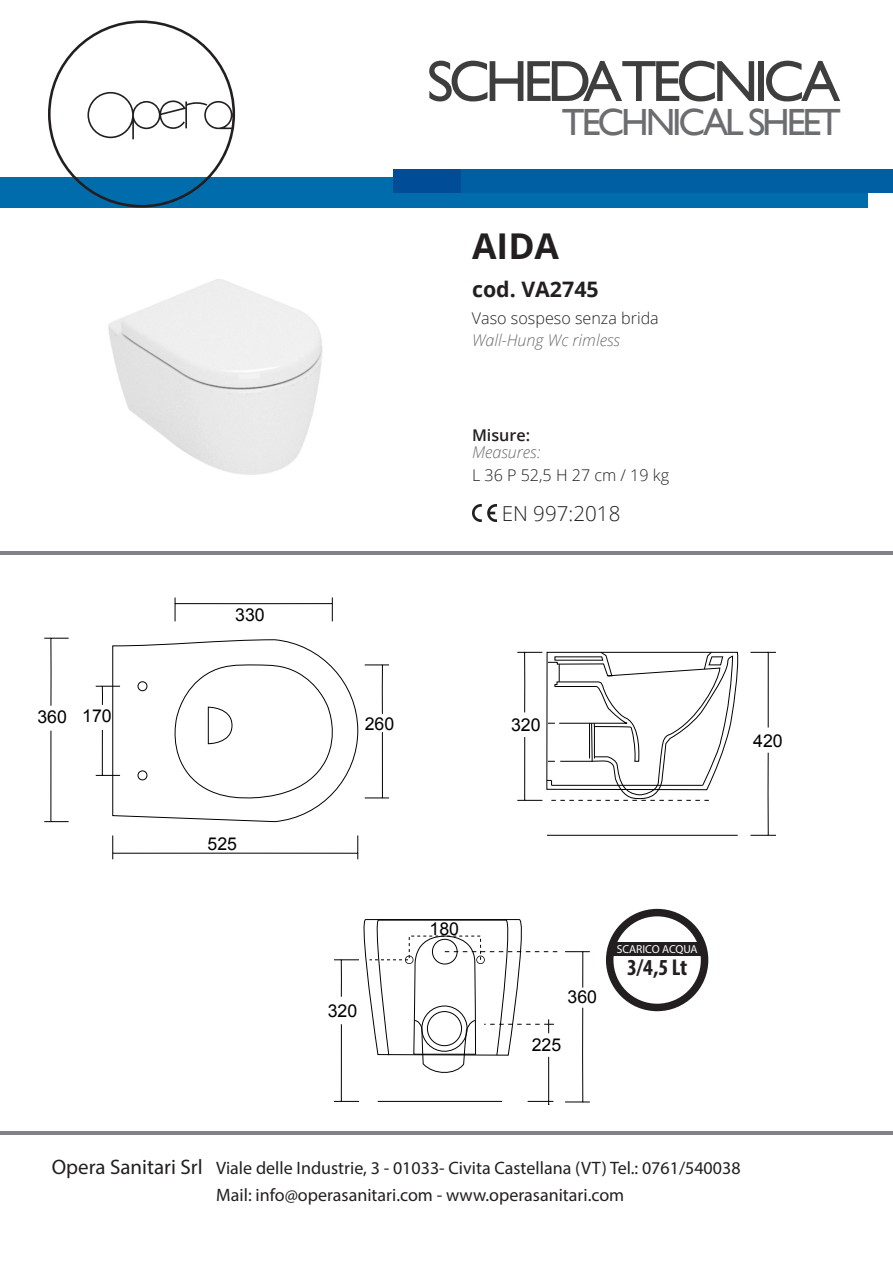
<style>
.page{position:relative;width:893px;height:1263px;background:#fff}
.page>*{position:absolute;margin:0;border:0;box-sizing:border-box;transform-origin:0 0}
.t1{font:58.35px "Gill Sans";letter-spacing:-.085em;color:#3e3e3f}
.t2{font:37.95px "Gill Sans";letter-spacing:-.085em;color:#6c6d70}
.t3{font:700 35.55px "Open Sans";color:#231f20}
.t4{font:700 condensed 22.95px "Myriad Pro";color:#231f20}
.t5{font:700 21.3px "Open Sans";color:#231f20}
.t6{font:300 20.55px "Open Sans";color:#231f20}
.t7{font:18px/27px "Myriad Pro";color:#231f20}
.t8{font:17.7px "Arial";color:#000001}
.t9{font:300 16.2px "Open Sans";color:#231f20}
.t10{font:italic 300 16.2px "Open Sans";color:#6c6d70}
.t11{font:600 16.2px "Open Sans";color:#231f20}
.t12{font:11.55px "Myriad Pro";color:#fff}
.s1{font-size:21px}
</style>
<div class="page">
<img style="left:108px;top:279px;width:215px;height:196px">
<div style="left:0;top:177px;width:868px;height:31px;background:#006cac"></div>
<div style="left:393px;top:169px;width:500px;height:24px;background:#005fa3"></div>
<div style="left:393px;top:169px;width:67px;height:24px;background:#004c97"></div>
<hr style="left:0;top:1131px;width:893px;height:3px;background:#808285">
<hr style="left:0;top:551px;width:893px;height:3px;background:#808285">
<svg style="left:48px;top:20px;width:187px;height:188px"></svg>
<svg style="left:334px;top:919px;width:256px;height:186px"></svg>
<hr style="left:547px;top:835px;width:191px;height:1px;background:#000001">
<svg style="left:750px;top:652px;width:26px;height:76px"></svg>
<svg style="left:750px;top:752px;width:26px;height:84px"></svg>
<svg style="left:517px;top:651px;width:222px;height:150px"></svg>
<svg style="left:112px;top:639px;width:247px;height:183px"></svg>
<div style="left:138px;top:681px;width:9px;height:10px;border:1px solid #000001;border-radius:50%"></div>
<div style="left:138px;top:771px;width:9px;height:9px;border:1px solid #000001;border-radius:50%"></div>
<svg style="left:170px;top:664px;width:169px;height:137px"></svg>
<svg style="left:44px;top:638px;width:25px;height:68px"></svg>
<svg style="left:44px;top:730px;width:25px;height:92px"></svg>
<svg style="left:112px;top:835px;width:246px;height:24px"></svg>
<svg style="left:96px;top:686px;width:24px;height:19px"></svg>
<svg style="left:96px;top:729px;width:24px;height:47px"></svg>
<svg style="left:175px;top:597px;width:158px;height:25px"></svg>
<svg style="left:364px;top:664px;width:25px;height:50px"></svg>
<svg style="left:364px;top:732px;width:25px;height:67px"></svg>
<div style="left:606px;top:909px;width:102px;height:102px;border:8px solid #231f20;border-radius:50%"></div>
<div style="left:612px;top:942px;width:92px;height:14px;background:#231f20"></div>
<img style="left:472px;top:504px;width:24px;height:18px">
<h1 class="t1" style="left:427px;top:47px;width:415px">SCHEDA TECNICA</h1>
<h2 class="t2" style="left:562px;top:100px;width:281px">TECHNICAL SHEET</h2>
<h3 class="t3" style="left:472px;top:221px;width:89px">AIDA</h3>
<p class="t5" style="left:472px;top:274px;width:128px">cod. VA2745</p>
<p class="t9" style="left:472px;top:307px;width:188px">Vaso sospeso senza brida</p>
<p class="t10" style="left:472px;top:329px;width:150px">Wall-Hung Wc rimless</p>
<p class="t11" style="left:472px;top:424px;width:60px">Misure:</p>
<p class="t10" style="left:472px;top:441px;width:70px">Measures:</p>
<p class="t9" style="left:472px;top:464px;width:199px">L 36 P 52,5 H 27 cm / 19 kg</p>
<p class="t8" style="left:37px;top:705px;width:76px">360 170</p>
<p class="t8" style="left:235px;top:603px;width:31px">330</p>
<p class="t8" style="left:208px;top:832px;width:31px">525</p>
<p class="t6" style="left:502px;top:499px;width:120px">EN 997:2018</p>
<p class="t8" style="left:365px;top:712px;width:31px">260</p>
<p class="t8" style="left:511px;top:714px;width:31px">320</p>
<p class="t8" style="left:753px;top:729px;width:31px">420</p>
<p class="t8" style="left:328px;top:999px;width:31px">320</p>
<p class="t8" style="left:429px;top:917px;width:31px">180</p>
<p class="t8" style="left:567px;top:985px;width:31px">360</p>
<p class="t8" style="left:532px;top:1033px;width:31px">225</p>
<p class="t12" style="left:617px;top:941px;width:82px">SCARICO ACQUA</p>
<p class="t4" style="left:627px;top:953px;width:62px">3/4,5 Lt</p>
<p class="t7" style="left:216px;top:1154px;width:526px;text-indent:-165px"><span class="s1">Opera Sanitari Srl</span> Viale delle Industrie, 3 - 01033- Civita Castellana (VT) Tel.: 0761/540038<br>Mail: info@operasanitari.com - www.operasanitari.com</p>
</div>
